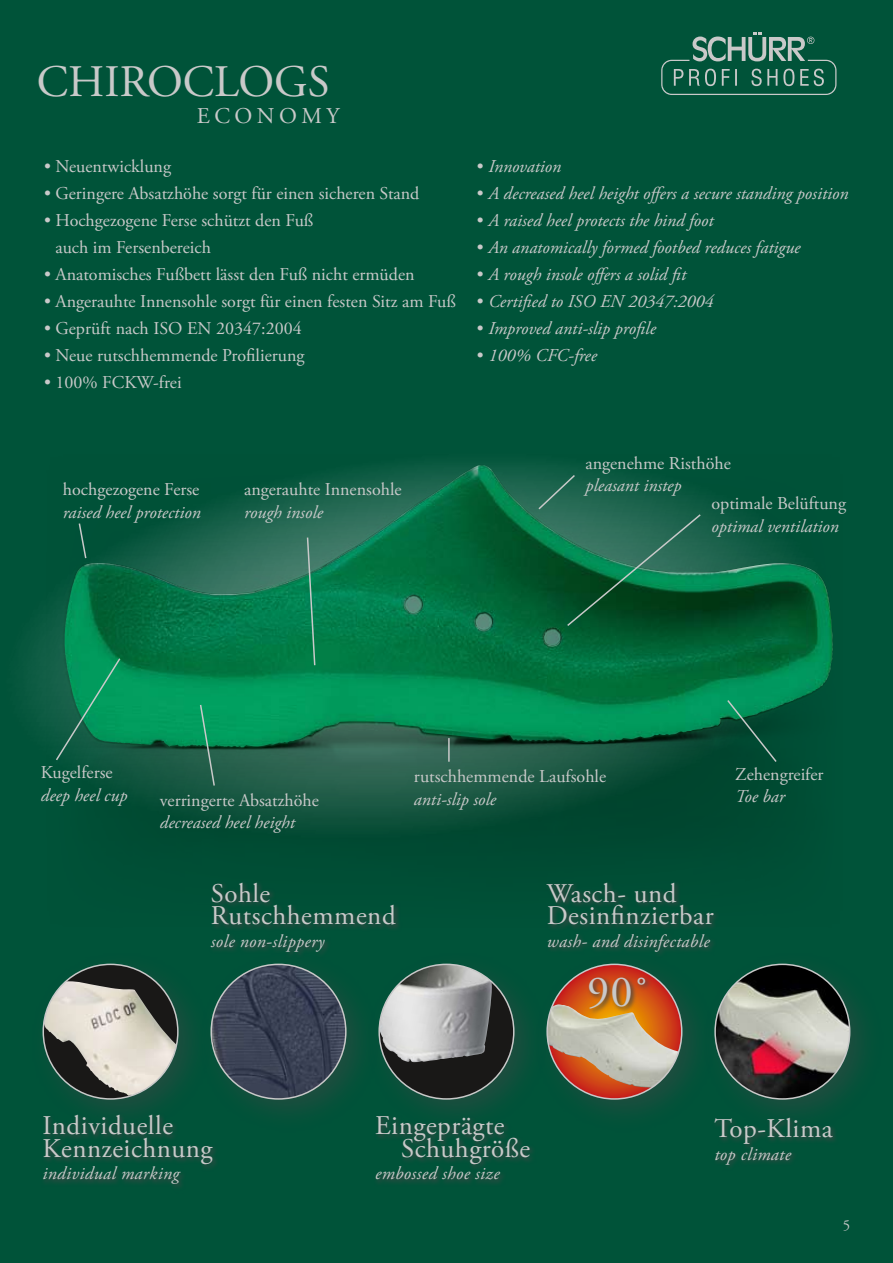
<style>
.page{position:relative;width:893px;height:1263px;background:#005339}
.page>*{position:absolute;margin:0;border:0;box-sizing:border-box;transform-origin:0 0}
.t1{font:45px "Adobe Garamond Pro";color:#c9c9c9}
.t2{font:44.4px "Adobe Garamond Pro";color:#c9c9c9}
.t3{font:27px/22.5px "Adobe Garamond Pro";letter-spacing:.02em;color:#c9c9c9}
.t4{font:22.5px "Adobe Garamond Pro";letter-spacing:.2em;color:#c9c9c9}
.t5{font:18px/27px "Adobe Garamond Pro";color:#c9c9c9}
.t6{font:italic 18px "Adobe Garamond Pro";color:#c9c9c9}
.t7{font:italic 18px "Adobe Garamond Pro";letter-spacing:.02em;color:#c9c9c9}
.t8{font:15px "Adobe Garamond Pro";color:#c9c9c9}
.s1{font-style:normal}
</style>
<div class="page">
<div style="left:26px;top:623px;width:21px;height:103px;background:#0c5b42"></div>
<img style="left:47px;top:467px;width:786px;height:382px">
<img style="left:62px;top:465px;width:497px;height:282px">
<div style="left:700px;top:949px;width:193px;height:193px;background:#464647;opacity:.45"></div>
<img style="left:715px;top:964px;width:135px;height:135px;border-radius:67px">
<div style="left:28px;top:949px;width:193px;height:193px;background:#464647;opacity:.45"></div>
<svg style="left:43px;top:964px;width:135px;height:135px"></svg>
<img style="left:44px;top:981px;width:133px;height:115px">
<div style="left:532px;top:949px;width:193px;height:193px;background:#464647;opacity:.45"></div>
<svg style="left:547px;top:964px;width:135px;height:135px"></svg>
<img style="left:557px;top:1005px;width:122px;height:83px">
<svg style="left:587px;top:990px;width:145px;height:76px"></svg>
<div style="left:364px;top:949px;width:193px;height:193px;background:#464647;opacity:.45"></div>
<div style="left:379px;top:964px;width:135px;height:135px;background:#191817;border-radius:50%"></div>
<img style="left:389px;top:964px;width:103px;height:98px">
<div style="left:196px;top:949px;width:193px;height:193px;background:#464647;opacity:.45"></div>
<img style="left:211px;top:997px;width:135px;height:102px">
<svg style="left:306px;top:536px;width:10px;height:131px"></svg>
<svg style="left:78px;top:522px;width:9px;height:38px"></svg>
<hr style="left:448px;top:738px;width:2px;height:24px;background:#c9c9c9">
<svg style="left:199px;top:703px;width:17px;height:84px"></svg>
<svg style="left:54px;top:657px;width:68px;height:105px;background:#0d7e53"></svg>
<svg style="left:726px;top:698px;width:52px;height:66px"></svg>
<svg style="left:537px;top:473px;width:165px;height:154px;background:#166243"></svg>
<svg style="left:712px;top:1116px;width:181px;height:51px"></svg>
<svg style="left:41px;top:1113px;width:227px;height:75px"></svg>
<svg style="left:374px;top:1114px;width:216px;height:70px"></svg>
<svg style="left:208px;top:884px;width:240px;height:113px"></svg>
<svg style="left:545px;top:883px;width:222px;height:107px"></svg>
<svg style="left:661px;top:33px;width:175px;height:62px"></svg>
<h1 class="t1" style="left:37px;top:55px;width:295px">CHIROCLOGS</h1>
<p class="t4" style="left:197px;top:102px;width:144px">ECONOMY</p>
<p class="t5" style="left:44px;top:153px;width:129px">• Neuentwicklung</p>
<p class="t5" style="left:44px;top:180px;width:377px">• Geringere Absatzhöhe sorgt für einen sicheren Stand</p>
<p class="t5" style="left:56px;top:207px;width:259px;text-indent:-11px">• Hochgezogene Ferse schützt den Fuß auch im Fersenbereich</p>
<p class="t5" style="left:44px;top:261px;width:372px">• Anatomisches Fußbett lässt den Fuß nicht ermüden</p>
<p class="t5" style="left:44px;top:288px;width:413px">• Angerauhte Innensohle sorgt für einen festen Sitz am Fuß</p>
<p class="t5" style="left:44px;top:315px;width:259px">• Geprüft nach ISO EN 20347:2004</p>
<p class="t5" style="left:44px;top:342px;width:262px">• Neue rutschhemmende Profilierung</p>
<p class="t5" style="left:44px;top:369px;width:139px">• 100% FCKW-frei</p>
<p class="t6" style="left:477px;top:155px;width:86px"><span class="s1">•</span> Innovation</p>
<p class="t6" style="left:477px;top:182px;width:373px"><span class="s1">•</span> A decreased heel height offers a secure standing position</p>
<p class="t6" style="left:477px;top:209px;width:238px"><span class="s1">•</span> A raised heel protects the hind foot</p>
<p class="t6" style="left:477px;top:236px;width:325px"><span class="s1">•</span> An anatomically formed footbed reduces fatigue</p>
<p class="t6" style="left:477px;top:263px;width:211px"><span class="s1">•</span> A rough insole offers a solid fit</p>
<p class="t6" style="left:477px;top:290px;width:238px"><span class="s1">•</span> Certified to ISO EN 20347:2004</p>
<p class="t6" style="left:477px;top:317px;width:181px"><span class="s1">•</span> Improved anti-slip profile</p>
<p class="t6" style="left:477px;top:344px;width:122px"><span class="s1">•</span> 100% CFC-free</p>
<p class="t5" style="left:63px;top:477px;width:138px">hochgezogene Ferse</p>
<p class="t6" style="left:63px;top:501px;width:139px">raised heel protection</p>
<p class="t5" style="left:585px;top:450px;width:147px">angenehme Risthöhe</p>
<p class="t6" style="left:585px;top:475px;width:98px">pleasant instep</p>
<p class="t5" style="left:244px;top:477px;width:159px">angerauhte Innensohle</p>
<p class="t6" style="left:244px;top:501px;width:80px">rough insole</p>
<p class="t5" style="left:711px;top:491px;width:136px">optimale Belüftung</p>
<p class="t6" style="left:711px;top:515px;width:129px">optimal ventilation</p>
<p class="t5" style="left:41px;top:759px;width:73px">Kugelferse</p>
<p class="t6" style="left:41px;top:784px;width:88px">deep heel cup</p>
<p class="t5" style="left:414px;top:764px;width:194px">rutschhemmende Laufsohle</p>
<p class="t5" style="left:160px;top:787px;width:161px">verringerte Absatzhöhe</p>
<p class="t6" style="left:414px;top:788px;width:84px">anti-slip sole</p>
<p class="t6" style="left:160px;top:812px;width:137px">decreased heel height</p>
<h3 class="t3" style="left:211px;top:883px;width:186px">Sohle<br>Rutschhemmend</h3>
<p class="t7" style="left:211px;top:930px;width:115px">sole non-slippery</p>
<h3 class="t3" style="left:547px;top:883px;width:168px">Wasch- und<br>Desinfinzierbar</h3>
<p class="t7" style="left:547px;top:930px;width:164px">wash- and disinfectable</p>
<h2 class="t2" style="left:587px;top:965px;width:64px">90˚</h2>
<p class="t5" style="left:735px;top:761px;width:90px">Zehengreifer</p>
<p class="t6" style="left:735px;top:785px;width:51px">Toe bar</p>
<h3 class="t3" style="left:43px;top:1115px;width:172px">Individuelle<br>Kennzeichnung</h3>
<p class="t7" style="left:43px;top:1163px;width:138px">individual marking</p>
<h3 class="t3" style="left:401px;top:1115px;width:131px;text-indent:-26px">Eingeprägte<br>Schuhgröße</h3>
<p class="t7" style="left:375px;top:1163px;width:126px">embossed shoe size</p>
<h3 class="t3" style="left:714px;top:1118px;width:120px">Top-Klima</h3>
<p class="t7" style="left:714px;top:1143px;width:78px">top climate</p>
<p class="t8" style="left:843px;top:1217px;width:22px">5 5</p>
</div>
